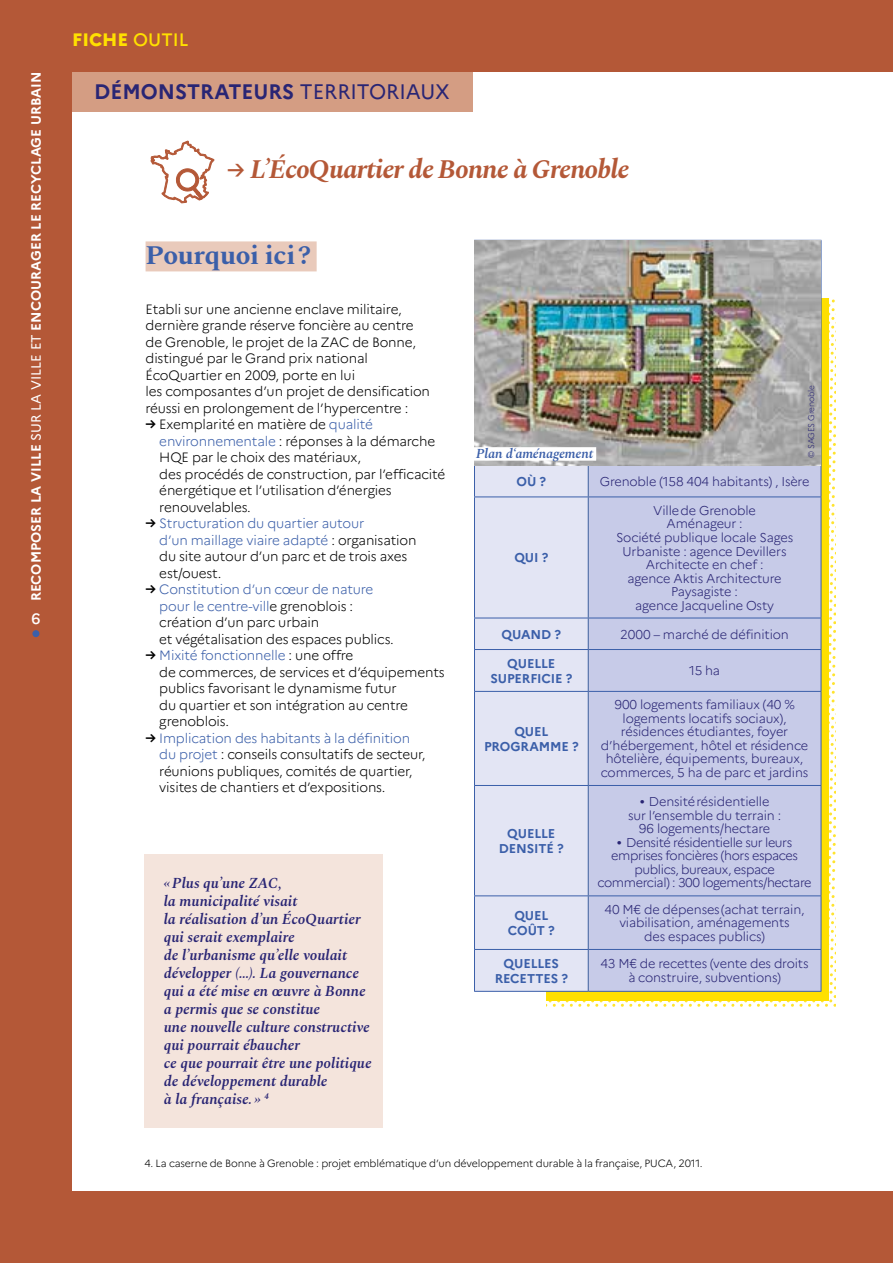
<style>
.page{position:relative;width:893px;height:1263px;background:#b45837}
.page>*{position:absolute;margin:0;border:0;box-sizing:border-box;transform-origin:0 0}
.t1{font:italic 700 27px "Spectral";letter-spacing:-.03em;color:#b45837}
.t2{font:700 27px "Spectral";letter-spacing:-.01em;color:#3b5fa9}
.t3{font:700 21px "Marianne";color:#292574}
.t4{font:800 18px "Marianne";color:#ffe000}
.t5{font:italic 600 15px/18px "Spectral";color:#292574}
.t6{font:500 15px "Marianne";color:#fff}
.t7{font:300 13.5px/16.5px "Marianne";letter-spacing:-.01em;color:#000}
.t8{font:700 13.5px "Marianne";color:#fff}
.t9{font:italic 600 13.5px "Spectral";letter-spacing:-.01em;color:#3b5fa9}
.t10{font:300 12.75px/13.5px "Marianne";letter-spacing:-.01em;color:#292574;text-align:center}
.t11{font:300 12.75px/13.5px "Marianne";letter-spacing:-.03em;color:#292574;text-align:center}
.t12{font:700 12.75px/15.3px "Marianne";letter-spacing:-.01em;color:#3b5fa9;text-align:center}
.t13{font:300 10.5px "Marianne";letter-spacing:-.01em;color:#000}
.t14{font:300 8.25px "Marianne";letter-spacing:-.02em;color:#292574}
.s1{font-weight:400}
.s2{font-weight:500}
.s3{font-weight:400;font-style:normal}
.s4{font-weight:700}
.s5{color:#3b5fa9}
.s6{font-size:16.5px}
</style>
<div class="page">
<div style="left:32px;top:630px;width:7px;height:7px;background:#3b5fa9;border-radius:50%"></div>
<div style="left:72px;top:72px;width:821px;height:1119px;background:#fff"></div>
<div style="left:146px;top:241px;width:171px;height:30px;background:#e9cabb"></div>
<div style="left:72px;top:72px;width:401px;height:40px;background:#d49d83"></div>
<svg style="left:150px;top:140px;width:65px;height:64px"></svg>
<svg style="left:777px;top:298px;width:59px;height:709px"></svg>
<div style="left:546px;top:298px;width:283px;height:702px;background:#ffe000"></div>
<div style="left:475px;top:466px;width:113px;height:525px;background:#e3e5f4"></div>
<div style="left:589px;top:466px;width:232px;height:525px;background:#c7cbe8"></div>
<hr style="left:474px;top:240px;width:114px;height:1px;background:#3b5fa9">
<hr style="left:474px;top:241px;width:1px;height:224px;background:#3b5fa9">
<hr style="left:588px;top:240px;width:233px;height:1px;background:#3b5fa9">
<hr style="left:821px;top:241px;width:1px;height:224px;background:#3b5fa9">
<hr style="left:474px;top:466px;width:1px;height:30px;background:#3b5fa9">
<hr style="left:588px;top:466px;width:1px;height:30px;background:#3b5fa9">
<hr style="left:821px;top:466px;width:1px;height:30px;background:#3b5fa9">
<hr style="left:474px;top:497px;width:1px;height:121px;background:#3b5fa9">
<hr style="left:588px;top:497px;width:1px;height:121px;background:#3b5fa9">
<hr style="left:821px;top:497px;width:1px;height:121px;background:#3b5fa9">
<hr style="left:474px;top:618px;width:1px;height:31px;background:#3b5fa9">
<hr style="left:588px;top:618px;width:1px;height:31px;background:#3b5fa9">
<hr style="left:821px;top:618px;width:1px;height:31px;background:#3b5fa9">
<hr style="left:474px;top:650px;width:1px;height:41px;background:#3b5fa9">
<hr style="left:588px;top:650px;width:1px;height:41px;background:#3b5fa9">
<hr style="left:821px;top:650px;width:1px;height:41px;background:#3b5fa9">
<hr style="left:474px;top:692px;width:1px;height:93px;background:#3b5fa9">
<hr style="left:588px;top:692px;width:1px;height:93px;background:#3b5fa9">
<hr style="left:821px;top:692px;width:1px;height:93px;background:#3b5fa9">
<hr style="left:474px;top:786px;width:1px;height:109px;background:#3b5fa9">
<hr style="left:588px;top:786px;width:1px;height:109px;background:#3b5fa9">
<hr style="left:821px;top:786px;width:1px;height:109px;background:#3b5fa9">
<hr style="left:474px;top:896px;width:1px;height:53px;background:#3b5fa9">
<hr style="left:588px;top:896px;width:1px;height:53px;background:#3b5fa9">
<hr style="left:821px;top:896px;width:1px;height:53px;background:#3b5fa9">
<hr style="left:474px;top:950px;width:1px;height:41px;background:#3b5fa9">
<hr style="left:588px;top:950px;width:1px;height:41px;background:#3b5fa9">
<hr style="left:821px;top:950px;width:1px;height:41px;background:#3b5fa9">
<hr style="left:474px;top:991px;width:114px;height:1px;background:#3b5fa9">
<hr style="left:588px;top:991px;width:233px;height:1px;background:#3b5fa9">
<hr style="left:474px;top:465px;width:114px;height:1px;background:#3b5fa9">
<hr style="left:588px;top:465px;width:233px;height:1px;background:#3b5fa9">
<hr style="left:474px;top:496px;width:114px;height:1px;background:#3b5fa9">
<hr style="left:588px;top:496px;width:233px;height:1px;background:#3b5fa9">
<hr style="left:474px;top:618px;width:114px;height:1px;background:#3b5fa9">
<hr style="left:588px;top:618px;width:233px;height:1px;background:#3b5fa9">
<hr style="left:474px;top:649px;width:114px;height:1px;background:#3b5fa9">
<hr style="left:588px;top:649px;width:233px;height:1px;background:#3b5fa9">
<hr style="left:474px;top:691px;width:114px;height:1px;background:#3b5fa9">
<hr style="left:588px;top:691px;width:233px;height:1px;background:#3b5fa9">
<hr style="left:474px;top:785px;width:114px;height:1px;background:#3b5fa9">
<hr style="left:588px;top:785px;width:233px;height:1px;background:#3b5fa9">
<hr style="left:474px;top:895px;width:114px;height:1px;background:#3b5fa9">
<hr style="left:588px;top:895px;width:233px;height:1px;background:#3b5fa9">
<hr style="left:474px;top:949px;width:114px;height:1px;background:#3b5fa9">
<hr style="left:588px;top:949px;width:233px;height:1px;background:#3b5fa9">
<img style="left:475px;top:241px;width:346px;height:224px">
<div style="left:473px;top:447px;width:123px;height:14px;background:#fff"></div>
<div style="left:145px;top:854px;width:238px;height:274px;background:#f4e4dc"></div>
<p class="t8" style="left:28px;top:601px;width:531px;rotate:-90deg">RECOMPOSER LA VILLE <span class="s1">SUR LA VILLE ET</span> ENCOURAGER LE RECYCLAGE URBAIN</p>
<p class="t6" style="left:31px;top:610px;width:10px">6</p>
<h3 class="t4" style="left:72px;top:29px;width:117px">FICHE <span class="s2">OUTIL</span></h3>
<h2 class="t3" style="left:94px;top:79px;width:357px">DÉMONSTRATEURS <span class="s1">TERRITORIAUX</span></h2>
<h1 class="t1" style="left:227px;top:149px;width:404px"><span class="s3">→</span> L’ÉcoQuartier de Bonne à Grenoble</h1>
<h1 class="t2" style="left:146px;top:235px;width:167px">Pourquoi ici ?</h1>
<p class="t7" style="left:146px;top:300px;width:286px">Etabli sur une ancienne enclave militaire, dernière grande réserve foncière au centre de Grenoble, le projet de la ZAC de Bonne, distingué par le Grand prix national ÉcoQuartier en 2009, porte en lui<br>les composantes d’un projet de densification réussi en prolongement de l’hypercentre :</p>
<p class="t7" style="left:159px;top:416px;width:288px;text-indent:-14px"><span class="s4">→</span> Exemplarité en matière de <span class="s5">qualité environnementale</span> : réponses à la démarche HQE par le choix des matériaux,<br>des procédés de construction, par l’efficacité énergétique et l’utilisation d’énergies renouvelables.</p>
<p class="t7" style="left:159px;top:515px;width:259px;text-indent:-14px"><span class="s4">→</span> <span class="s5">Structuration du quartier autour<br>d’un maillage viaire adapté</span> : organisation du site autour d’un parc et de trois axes est/ouest.</p>
<p class="t7" style="left:159px;top:581px;width:236px;text-indent:-14px"><span class="s4">→</span> <span class="s5">Constitution d’un cœur de nature pour le centre-vill</span>e grenoblois : création d’un parc urbain<br>et végétalisation des espaces publics.</p>
<p class="t7" style="left:159px;top:647px;width:287px;text-indent:-14px"><span class="s4">→</span> <span class="s5">Mixité fonctionnelle</span> : une offre<br>de commerces, de services et d’équipements publics favorisant le dynamisme futur<br>du quartier et son intégration au centre grenoblois.</p>
<p class="t7" style="left:159px;top:729px;width:268px;text-indent:-14px"><span class="s4">→</span> <span class="s5">Implication des habitants à la définition du projet</span> : conseils consultatifs de secteur, réunions publiques, comités de quartier, visites de chantiers et d’expositions.</p>
<p class="t5" style="left:164px;top:873px;width:209px">« Plus qu’une ZAC,<br>la municipalité visait<br>la réalisation d’un ÉcoQuartier qui serait exemplaire<br>de l’urbanisme qu’elle voulait développer (…). La gouvernance qui a été mise en œuvre à Bonne a permis que se constitue<br>une nouvelle culture constructive qui pourrait ébaucher<br>ce que pourrait être une politique de développement durable<br>à la française. » <sup>4</sup></p>
<p class="t9" style="left:476px;top:444px;width:118px">Plan d‘aménagement</p>
<p class="t14" style="left:806px;top:458px;width:75px;rotate:-90deg">© SAGES Grenoble</p>
<p class="t12" style="left:516px;top:474px;width:31px">OÙ ?</p>
<p class="t10" style="left:600px;top:475px;width:211px">Grenoble (158 404 habitants) , Isère</p>
<p class="t12" style="left:514px;top:550px;width:35px">QUI ?</p>
<p class="t10" style="left:616px;top:504px;width:179px">Villede Grenoble<br>Aménageur :<br>Société publique locale Sages<br>Urbaniste : agence Devillers<br>Architecte en chef :<br>agence Aktis Architecture<br>Paysagiste :<br>agence Jacqueline Osty</p>
<p class="t12" style="left:502px;top:626px;width:61px">QUAND ?</p>
<p class="t10" style="left:620px;top:627px;width:170px">2000 – marché de définition</p>
<p class="t12" style="left:490px;top:655px;width:83px">QUELLE<br>SUPERFICIE ?</p>
<p class="t10" style="left:689px;top:664px;width:32px">15 ha</p>
<p class="t12" style="left:484px;top:723px;width:96px">QUEL<br>PROGRAMME ?</p>
<p class="t12" style="left:499px;top:826px;width:66px">QUELLE<br>DENSITÉ ?</p>
<p class="t10" style="left:601px;top:698px;width:209px">900 logements familiaux (40 % logements locatifs sociaux), résidences étudiantes, foyer d’hébergement, hôtel et résidence hôtelière, équipements, bureaux, commerces, 5 ha de parc et jardins</p>
<p class="t10" style="left:628px;top:795px;width:155px"><span class="s6">•</span> Densitérésidentielle<br>sur l’ensemble du terrain :<br>96 logements/hectare</p>
<p class="t11" style="left:598px;top:835px;width:216px"><span class="s6">•</span> Densité résidentielle sur leurs emprises foncières (hors espaces publics, bureaux, espace commercial) : 300 logements/hectare</p>
<p class="t12" style="left:508px;top:907px;width:48px">QUEL<br>COÛT ?</p>
<p class="t10" style="left:604px;top:903px;width:202px">40 M€ de dépenses(achat terrain, viabilisation, aménagements<br>des espaces publics)</p>
<p class="t12" style="left:495px;top:955px;width:75px">QUELLES<br>RECETTES ?</p>
<p class="t10" style="left:601px;top:957px;width:210px">43 M€ de recettes (vente des droits à construire, subventions)</p>
<p class="t13" style="left:144px;top:1157px;width:559px">4. La caserne de Bonne à Grenoble : projet emblématique d’un développement durable à la française, PUCA, 2011.</p>
</div>
